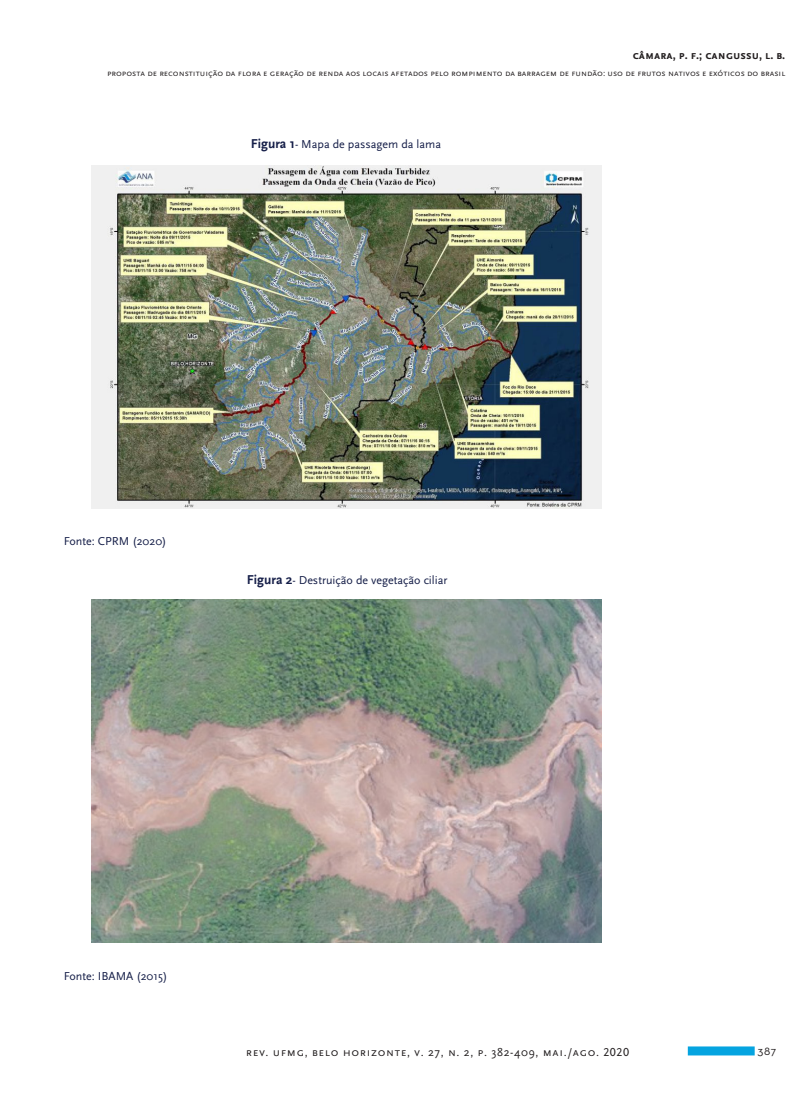
<style>
.page{position:relative;width:808px;height:1106px;background:#fff}
.page>*{position:absolute;margin:0;border:0;box-sizing:border-box;transform-origin:0 0}
.Legenda{font:12px "Scala Sans";color:#151e48}
.t1{font:12px "Scala Sans Caps";letter-spacing:.05em;color:#231f20}
.Legenda-2{font:12px "Scala Sans";color:#151e48}
.t2{font:700 12px "Scala Sans Caps";color:#231f20}
.t3{font:12px "Neutra Text";color:#231f20}
.t4{font:9px "Scala Sans Caps";color:#231f20}
.s1{font-weight:700;font-size:13.5px}
.s2{font-family:"Scala Sans"}
</style>
<div class="page">
<div style="left:688px;top:1046px;width:67px;height:9px;background:#05a4e0"></div>
<img style="left:91px;top:166px;width:511px;height:342px">
<img style="left:91px;top:600px;width:511px;height:342px">
<h1 class="t2" style="left:633px;top:48px;width:154px">câmara, p. f.; cangussu, l. b.</h1>
<p class="t4" style="left:107px;top:68px;width:680px">proposta de reconstituição da flora e geração de renda aos locais afetados pelo rompimento da barragem de fundão: uso de frutos nativos e exóticos do brasil</p>
<p class="Legenda" style="left:251px;top:137px;width:192px"><span class="s1">Figura 1</span>- Mapa de passagem da lama</p>
<p class="Legenda-2" style="left:64px;top:534px;width:104px">Fonte: CPRM (2020)</p>
<p class="Legenda" style="left:247px;top:573px;width:202px"><span class="s1">Figura 2</span>- Destruição de vegetação ciliar</p>
<p class="Legenda-2" style="left:64px;top:969px;width:105px">Fonte: IBAMA (2015)</p>
<h1 class="t1" style="left:246px;top:1045px;width:385px">rev. ufmg, belo horizonte, v. <span class="s2">27</span>, n. <span class="s2">2</span>, p. <span class="s2">382-409</span>, mai./ago. 2020</h1>
<h1 class="t3" style="left:757px;top:1043px;width:20px">387</h1>
</div>
